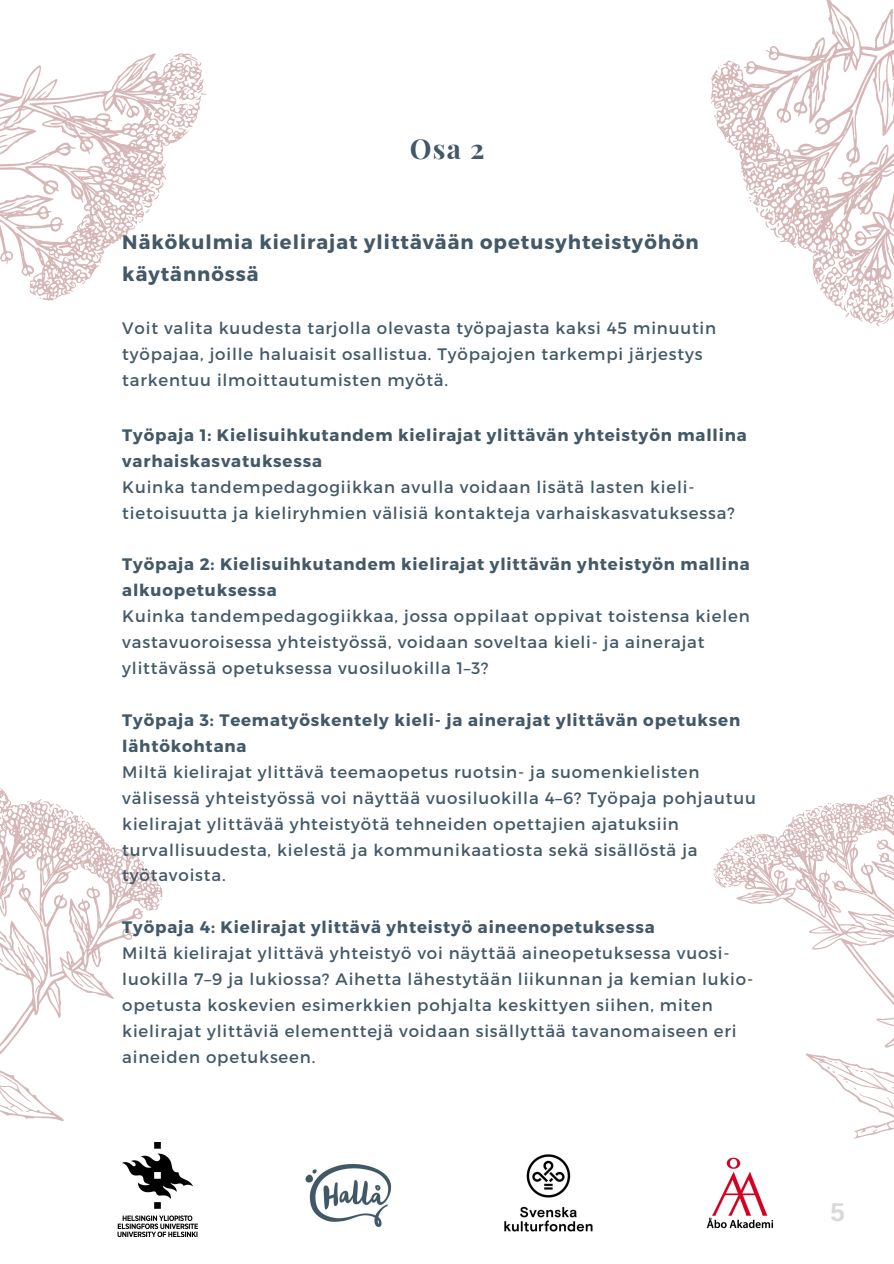
<style>
.page{position:relative;width:894px;height:1264px;background:#fff}
.page>*{position:absolute;margin:0;border:0;box-sizing:border-box;transform-origin:0 0}
.t1{font:700 27.45px "Playfair Display";color:#435967}
.t2{font:700 25.8px "Arimo";color:#d9d9d9}
.t3{font:700 19.65px/31.5px "Montserrat";letter-spacing:.05em;color:#435967}
.t4{font:16.65px/26px "Montserrat";letter-spacing:.05em;color:#435967}
.t5{font:700 16.65px/26px "Montserrat";letter-spacing:.05em;color:#435967}
</style>
<div class="page">
<svg style="left:710px;top:0;width:183px;height:327px"></svg>
<svg style="left:0;top:53px;width:207px;height:248px"></svg>
<svg style="left:0;top:788px;width:163px;height:334px"></svg>
<svg style="left:713px;top:794px;width:180px;height:345px"></svg>
<img style="left:305px;top:1163px;width:87px;height:64px">
<img style="left:504px;top:1154px;width:89px;height:78px">
<img style="left:706px;top:1157px;width:68px;height:72px">
<img style="left:117px;top:1142px;width:80px;height:94px">
<p class="t1" style="left:409px;top:129px;width:76px">Osa 2</p>
<p class="t3" style="left:122px;top:226px;width:577px">Näkökulmia kielirajat ylittävään opetusyhteistyöhön käytännössä</p>
<p class="t4" style="left:122px;top:314px;width:595px">Voit valita kuudesta tarjolla olevasta työpajasta kaksi 45 minuutin työpajaa, joille haluaisit osallistua. Työpajojen tarkempi järjestys tarkentuu ilmoittautumisten myötä.</p>
<p class="t5" style="left:122px;top:421px;width:625px">Työpaja 1: Kielisuihkutandem kielirajat ylittävän yhteistyön mallina varhaiskasvatuksessa</p>
<p class="t4" style="left:122px;top:473px;width:613px">Kuinka tandempedagogiikkan avulla voidaan lisätä lasten kieli&shy;tietoisuutta ja kieliryhmien välisiä kontakteja varhaiskasvatuksessa?</p>
<p class="t5" style="left:122px;top:550px;width:628px">Työpaja 2: Kielisuihkutandem kielirajat ylittävän yhteistyön mallina alkuopetuksessa</p>
<p class="t4" style="left:122px;top:602px;width:628px">Kuinka tandempedagogiikkaa, jossa oppilaat oppivat toistensa kielen vastavuoroisessa yhteistyössä, voidaan soveltaa kieli- ja ainerajat ylittävässä opetuksessa vuosiluokilla 1–3?</p>
<p class="t5" style="left:122px;top:706px;width:619px">Työpaja 3: Teematyöskentely kieli- ja ainerajat ylittävän opetuksen lähtökohtana</p>
<p class="t4" style="left:122px;top:758px;width:634px">Miltä kielirajat ylittävä teemaopetus ruotsin- ja suomenkielisten välisessä yhteistyössä voi näyttää vuosiluokilla 4–6? Työpaja pohjautuu kielirajat ylittävää yhteistyötä tehneiden opettajien ajatuksiin turvallisuudesta, kielestä ja kommunikaatiosta sekä sisällöstä ja työtavoista.</p>
<p class="t5" style="left:122px;top:913px;width:534px">Työpaja 4: Kielirajat ylittävä yhteistyö aineenopetuksessa</p>
<p class="t4" style="left:122px;top:939px;width:632px">Miltä kielirajat ylittävä yhteistyö voi näyttää aineopetuksessa vuosi&shy;luokilla 7–9 ja lukiossa? Aihetta lähestytään liikunnan ja kemian lukio&shy;opetusta koskevien esimerkkien pohjalta keskittyen siihen, miten kielirajat ylittäviä elementtejä voidaan sisällyttää tavanomaiseen eri aineiden opetukseen.</p>
<p class="t2" style="left:830px;top:1197px;width:16px">5</p>
</div>
